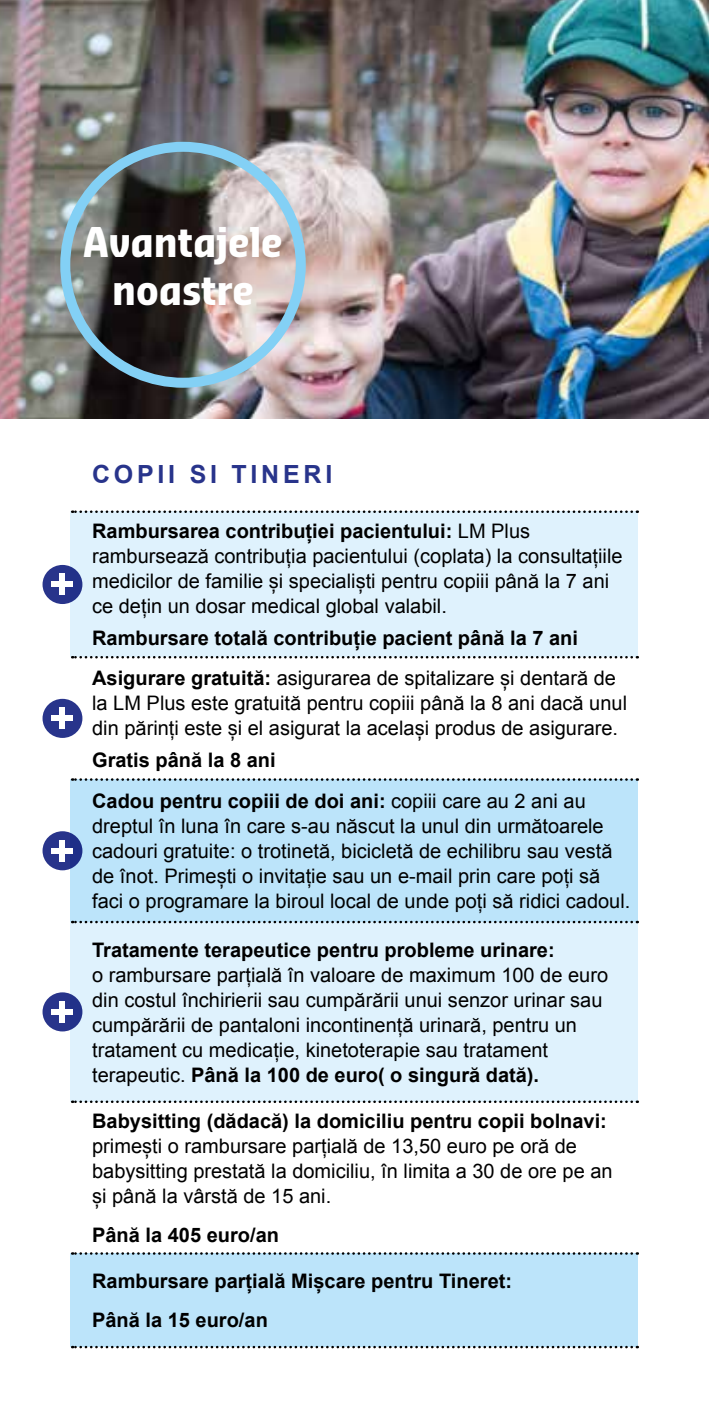
<style>
.page{position:relative;width:709px;height:1418px;background:#fff}
.page>*{position:absolute;margin:0;border:0;box-sizing:border-box;transform-origin:0 0}
.t1{font:700 40px/48px "Sansa Con Pro";color:#fff;text-align:center}
.t2{font:700 25px "Arial";letter-spacing:.15em;color:#28348b}
.t3{font:20px/25px "Arial";color:#000}
.t4{font:700 20px/39.2px "Arial";color:#000}
.s1{font-weight:700}
.s2{font-weight:400}
</style>
<div class="page">
<img style="left:0;top:0;width:709px;height:418px">
<div style="left:60px;top:142px;width:246px;height:246px;border:10px solid #83d0f5;border-radius:50%"></div>
<div style="left:71px;top:511px;width:567px;height:146px;background:#dff2fd"></div>
<div style="left:71px;top:1253px;width:567px;height:93px;background:#bce4fa"></div>
<div style="left:71px;top:922px;width:567px;height:179px;background:#dff2fd"></div>
<div style="left:43px;top:992px;width:39px;height:39px;background:#28348b;border-radius:50%"></div>
<div style="left:52px;top:1008px;width:21px;height:6px;background:#fff"></div>
<div style="left:59px;top:1001px;width:6px;height:21px;background:#fff"></div>
<div style="left:43px;top:699px;width:39px;height:39px;background:#28348b;border-radius:50%"></div>
<div style="left:52px;top:715px;width:21px;height:6px;background:#fff"></div>
<div style="left:59px;top:707px;width:6px;height:22px;background:#fff"></div>
<svg style="left:72px;top:510px;width:566px;height:3px"></svg>
<svg style="left:72px;top:656px;width:566px;height:2px"></svg>
<div style="left:71px;top:779px;width:567px;height:143px;background:#bce4fa"></div>
<svg style="left:72px;top:778px;width:566px;height:2px"></svg>
<svg style="left:72px;top:920px;width:566px;height:3px"></svg>
<div style="left:43px;top:831px;width:39px;height:39px;background:#28348b;border-radius:50%"></div>
<div style="left:52px;top:847px;width:21px;height:6px;background:#fff"></div>
<div style="left:59px;top:840px;width:6px;height:21px;background:#fff"></div>
<svg style="left:72px;top:1100px;width:566px;height:3px"></svg>
<svg style="left:72px;top:1252px;width:566px;height:2px"></svg>
<svg style="left:72px;top:1345px;width:566px;height:3px"></svg>
<div style="left:43px;top:565px;width:39px;height:39px;background:#28348b;border-radius:50%"></div>
<div style="left:52px;top:581px;width:21px;height:6px;background:#fff"></div>
<div style="left:59px;top:573px;width:6px;height:22px;background:#fff"></div>
<h1 class="t1" style="left:83px;top:218px;width:201px">Avantajele noastre</h1>
<p class="t2" style="left:92px;top:457px;width:242px">COPII SI TINERI</p>
<p class="t3" style="left:92px;top:519px;width:532px"><span class="s1">Rambursarea contribuției pacientului:</span> LM Plus rambursează contribuția pacientului (coplata) la consultațiile medicilor de familie și specialiști pentru copiii până la 7 ani ce dețin un dosar medical global valabil.</p>
<p class="t4" style="left:92px;top:619px;width:525px">Rambursare totală contribuție pacient până la 7 ani<br>Asigurare gratuită: <span class="s2">asigurarea de spitalizare și dentară de</span></p>
<p class="t3" style="left:92px;top:690px;width:536px">la LM Plus este gratuită pentru copiii până la 8 ani dacă unul din părinți este și el asigurat la același produs de asigurare.</p>
<p class="t4" style="left:92px;top:740px;width:185px">Gratis până la 8 ani</p>
<p class="t3" style="left:92px;top:788px;width:539px"><span class="s1">Cadou pentru copiii de doi ani:</span> copiii care au 2 ani au dreptul în luna în care s-au născut la unul din următoarele cadouri gratuite: o trotinetă, bicicletă de echilibru sau vestă de înot. Primești o invitație sau un e-mail prin care poți să faci o programare la biroul local de unde poți să ridici cadoul.</p>
<p class="t4" style="left:92px;top:930px;width:464px">Tratamente terapeutice pentru probleme urinare:</p>
<p class="t3" style="left:92px;top:962px;width:517px">o rambursare parțială în valoare de maximum 100 de euro din costul închirierii sau cumpărării unui senzor urinar sau cumpărării de pantaloni incontinență urinară, pentru un tratament cu medicație, kinetoterapie sau tratament terapeutic. <span class="s1">Până la 100 de euro( o singură dată).</span></p>
<p class="t4" style="left:92px;top:1101px;width:516px">Babysitting (dădacă) la domiciliu pentru copii bolnavi:</p>
<p class="t3" style="left:92px;top:1133px;width:522px">primești o rambursare parțială de 13,50 euro pe oră de babysitting prestată la domiciliu, în limita a 30 de ore pe an și până la vârstă de 15 ani.</p>
<p class="t4" style="left:92px;top:1215px;width:188px">Până la 405 euro/an</p>
<p class="t4" style="left:92px;top:1261px;width:421px">Rambursare parțială Mișcare pentru Tineret:<br>Până la 15 euro/an</p>
</div>
